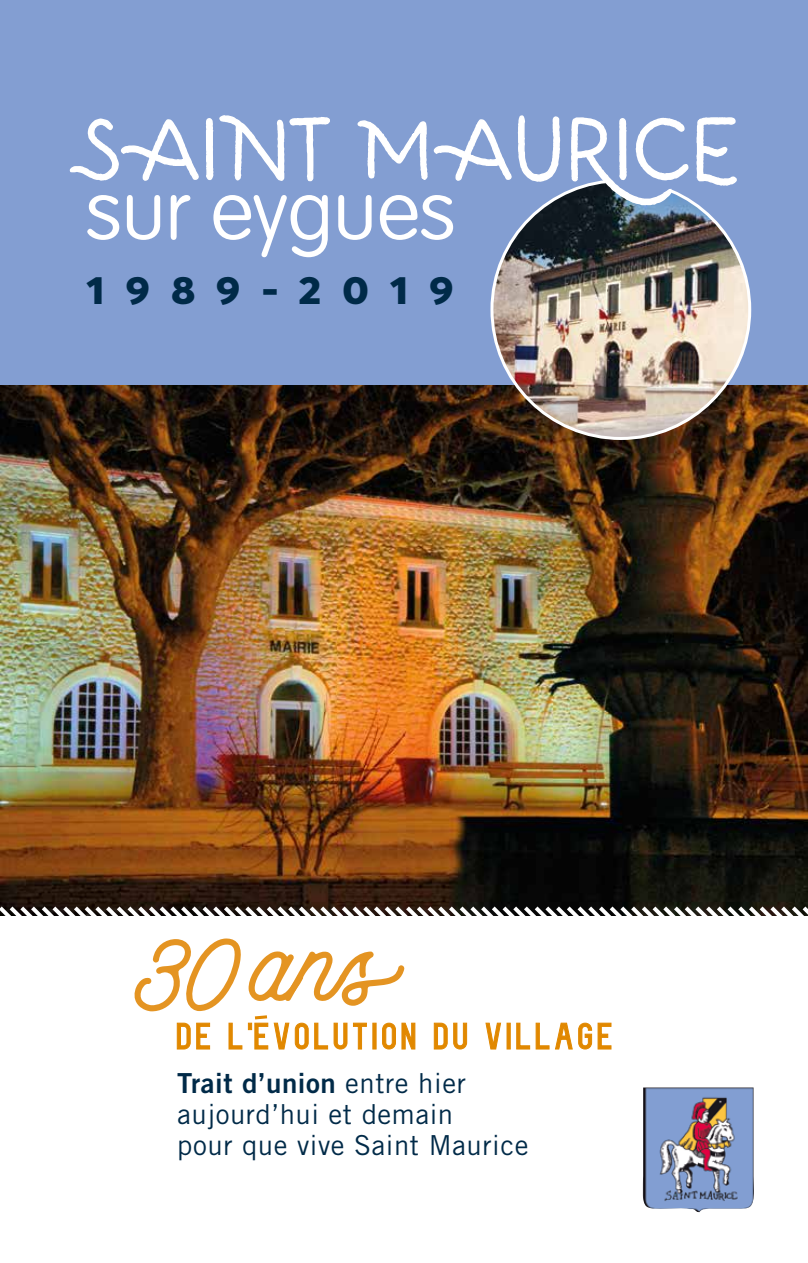
<style>
.page{position:relative;width:808px;height:1263px;background:#fff}
.page>*{position:absolute;margin:0;border:0;box-sizing:border-box;transform-origin:0 0}
.t1{font:97.5px "aaleyah";letter-spacing:-.005em;color:#e49422}
.t2{font:100 82.5px "VAG Rounded";letter-spacing:-.005em;color:#fff}
.t3{font:64.65px "Fixer";color:#e18800}
.t4{font:800 39px "Averta";letter-spacing:.48em;color:#002a48;scale:1.12 1}
.t5{font:27.6px/31px "Trade Gothic";letter-spacing:.02em;color:#002a48}
.t6{font:27.6px "Trade Gothic Bold Two";color:#002a48}
.s1{font-family:"Trade Gothic"}
</style>
<div class="page">
<div style="left:0;top:0;width:808px;height:865px;background:#839ed2"></div>
<img style="left:0;top:386px;width:808px;height:516px">
<svg style="left:0;top:902px;width:808px;height:14px"></svg>
<img style="left:492px;top:181px;width:258px;height:257px;border-radius:129px">
<img style="left:642px;top:1087px;width:112px;height:125px">
<svg style="left:177px;top:1022px;width:33px;height:27px"></svg>
<svg style="left:228px;top:1022px;width:14px;height:27px"></svg>
<svg style="left:295px;top:1022px;width:52px;height:27px"></svg>
<svg style="left:353px;top:1022px;width:14px;height:27px"></svg>
<svg style="left:382px;top:1022px;width:33px;height:27px"></svg>
<svg style="left:434px;top:1022px;width:33px;height:27px"></svg>
<svg style="left:485px;top:1022px;width:16px;height:27px"></svg>
<svg style="left:516px;top:1022px;width:14px;height:27px"></svg>
<svg style="left:536px;top:1022px;width:75px;height:28px"></svg>
<svg style="left:248px;top:1015px;width:41px;height:34px"></svg>
<svg style="left:69px;top:115px;width:668px;height:114px"></svg>
<h2 class="t2" style="left:85px;top:163px;width:372px">sur eygues</h2>
<h3 class="t4" style="left:87px;top:265px;width:330px">1989-2019</h3>
<h1 class="t1" style="left:136px;top:910px;width:273px">30ans.7</h1>
<h3 class="t3" style="left:177px;top:989px;width:442px">DE L’eVOLUTION Du VILLAGE</h3>
<p class="t6" style="left:177px;top:1066px;width:290px">Trait d’union <span class="s1">entre hier</span></p>
<p class="t5" style="left:177px;top:1098px;width:353px">aujourd’hui et demain<br>pour que vive Saint Maurice</p>
</div>
